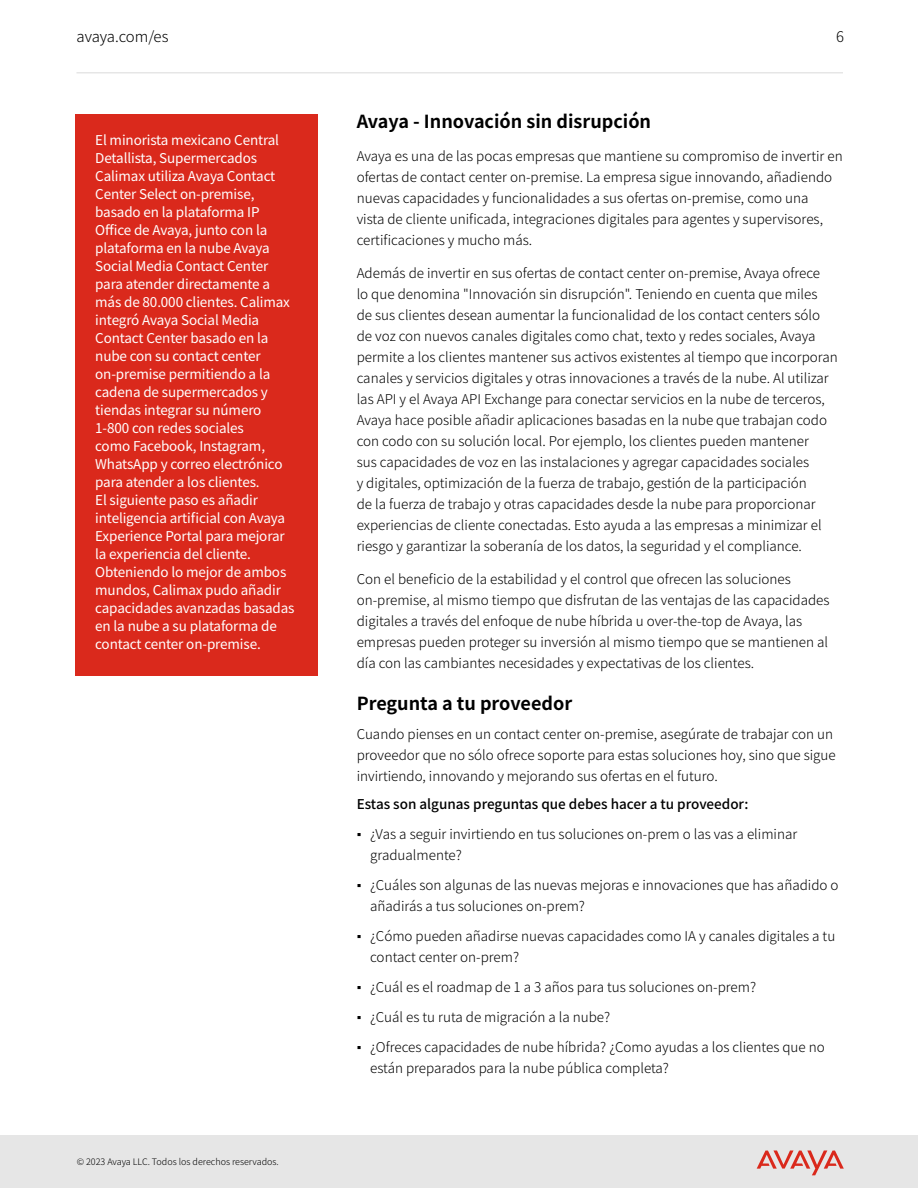
<style>
.page{position:relative;width:918px;height:1188px;background:#fff}
.page>*{position:absolute;margin:0;border:0;box-sizing:border-box;transform-origin:0 0}
.t1{font:700 18px "Noto Sans JP";color:#000}
.t2{font:300 15px "Noto Sans JP";color:#000}
.t3{font:300 14.7px "Noto Sans JP";color:#000}
.t4{font:300 13.5px/21px "Noto Sans JP";color:#000}
.t5{font:13.5px/18px "Noto Sans JP";letter-spacing:-.01em;color:#fff}
.t6{font:500 13.5px "Noto Sans JP";color:#000}
.t7{font:300 9px "Noto Sans JP";color:#000}
.s1{font-family:"Arial";font-weight:400}
</style>
<div class="page">
<div style="left:75px;top:114px;width:242px;height:562px;background:#da291c"></div>
<div style="left:0;top:1136px;width:918px;height:52px;background:#e6e6e6"></div>
<hr style="left:76px;top:72px;width:767px;height:2px;background:#e6e6e6">
<svg style="left:757px;top:1150px;width:87px;height:25px"></svg>
<p class="t2" style="left:76px;top:28px;width:93px">avaya.com/es</p>
<p class="t3" style="left:836px;top:28px;width:9px">6</p>
<p class="t5" style="left:95px;top:131px;width:201px">El minorista mexicano Central<br>Detallista, Supermercados<br>Calimax utiliza Avaya Contact<br>Center Select on-premise, basado en la plataforma IP<br>Office de Avaya, junto con la plataforma en la nube Avaya<br>Social Media Contact Center para atender directamente a más de 80.000 clientes. Calimax integró Avaya Social Media<br>Contact Center basado en la nube con su contact center on-premise permitiendo a la cadena de supermercados y tiendas integrar su número<br>1-800 con redes sociales<br>como Facebook, Instagram,<br>WhatsApp y correo electrónico para atender a los clientes.<br>El siguiente paso es añadir inteligencia artificial con Avaya<br>Experience Portal para mejorar la experiencia del cliente.<br>Obteniendo lo mejor de ambos mundos, Calimax pudo añadir capacidades avanzadas basadas en la nube a su plataforma de contact center on-premise.</p>
<p class="t7" style="left:77px;top:1157px;width:204px">© 2023 Avaya LLC. Todos los derechos reservados.</p>
<h1 class="t1" style="left:357px;top:112px;width:296px">Avaya - Innovación sin disrupción</h1>
<p class="t4" style="left:357px;top:146px;width:488px">Avaya es una de las pocas empresas que mantiene su compromiso de invertir en ofertas de contact center on-premise. La empresa sigue innovando, añadiendo nuevas capacidades y funcionalidades a sus ofertas on-premise, como una<br>vista de cliente unificada, integraciones digitales para agentes y supervisores, certificaciones y mucho más.</p>
<p class="t4" style="left:357px;top:263px;width:483px">Además de invertir en sus ofertas de contact center on-premise, Avaya ofrece<br>lo que denomina "Innovación sin disrupción". Teniendo en cuenta que miles<br>de sus clientes desean aumentar la funcionalidad de los contact centers sólo de voz con nuevos canales digitales como chat, texto y redes sociales, Avaya permite a los clientes mantener sus activos existentes al tiempo que incorporan canales y servicios digitales y otras innovaciones a través de la nube. Al utilizar las API y el Avaya API Exchange para conectar servicios en la nube de terceros, Avaya hace posible añadir aplicaciones basadas en la nube que trabajan codo con codo con su solución local. Por ejemplo, los clientes pueden mantener<br>sus capacidades de voz en las instalaciones y agregar capacidades sociales<br>y digitales, optimización de la fuerza de trabajo, gestión de la participación<br>de la fuerza de trabajo y otras capacidades desde la nube para proporcionar experiencias de cliente conectadas. Esto ayuda a las empresas a minimizar el riesgo y garantizar la soberanía de los datos, la seguridad y el compliance.</p>
<p class="t4" style="left:357px;top:569px;width:474px">Con el beneficio de la estabilidad y el control que ofrecen las soluciones on-premise, al mismo tiempo que disfrutan de las ventajas de las capacidades digitales a través del enfoque de nube híbrida u over-the-top de Avaya, las empresas pueden proteger su inversión al mismo tiempo que se mantienen al día con las cambiantes necesidades y expectativas de los clientes.</p>
<h1 class="t1" style="left:357px;top:694px;width:217px">Pregunta a tu proveedor</h1>
<p class="t4" style="left:357px;top:724px;width:481px">Cuando pienses en un contact center on-premise, asegúrate de trabajar con un proveedor que no sólo ofrece soporte para estas soluciones hoy, sino que sigue invirtiendo, innovando y mejorando sus ofertas en el futuro.</p>
<p class="t6" style="left:357px;top:797px;width:393px">Estas son algunas preguntas que debes hacer a tu proveedor:</p>
<p class="t4" style="left:370px;top:824px;width:429px;text-indent:-14px"><span class="s1">▪</span> ¿Vas a seguir invirtiendo en tus soluciones on-prem o las vas a eliminar gradualmente?</p>
<p class="t4" style="left:370px;top:875px;width:470px;text-indent:-14px"><span class="s1">▪</span> ¿Cuáles son algunas de las nuevas mejoras e innovaciones que has añadido o añadirás a tus soluciones on-prem?</p>
<p class="t4" style="left:370px;top:926px;width:467px;text-indent:-14px"><span class="s1">▪</span> ¿Cómo pueden añadirse nuevas capacidades como IA y canales digitales a tu contact center on-prem?</p>
<p class="t4" style="left:357px;top:977px;width:401px"><span class="s1">▪</span> ¿Cuál es el roadmap de 1 a 3 años para tus soluciones on-prem?</p>
<p class="t4" style="left:357px;top:1007px;width:255px"><span class="s1">▪</span> ¿Cuál es tu ruta de migración a la nube?</p>
<p class="t4" style="left:370px;top:1037px;width:456px;text-indent:-14px"><span class="s1">▪</span> ¿Ofreces capacidades de nube híbrida? ¿Como ayudas a los clientes que no están preparados para la nube pública completa?</p>
</div>
